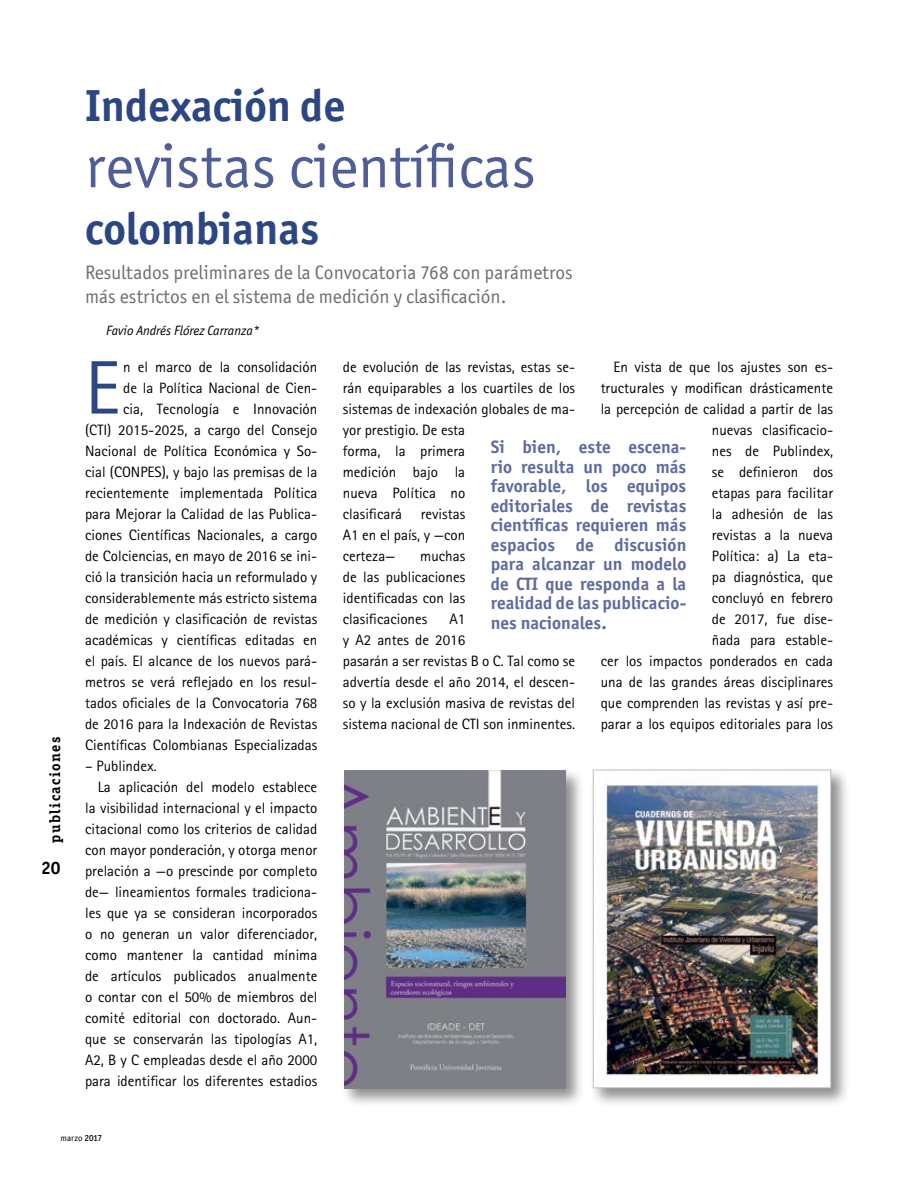
<style>
.page{position:relative;width:918px;height:1188px;background:#fff}
.page>*{position:absolute;margin:0;border:0;box-sizing:border-box;transform-origin:0 0}
.t1{font:75.9px "AT Rotis Sans Serif";color:#2c4684}
.t2{font:61.5px "Officina Sans ITC";color:#4f5e96}
.t3{font:700 45px "Officina Sans ITC";color:#2c4684}
.t4{font:19.5px/23.4px "Officina Sans ITC";color:#6d6e71}
.t5{font:700 18px/19.5px "Officina Sans ITC";letter-spacing:.005em;color:#5f6ba0;text-align:justify}
.t6{font:700 18px "Officina Sans ITC";color:#000}
.t7{font:15px/21px "AT Rotis Sans Serif";color:#000;text-align:right}
.t8{font:700 15px "Officina Ser ITC";letter-spacing:.1em;color:#000}
.t9{font:italic 13.5px "Officina Sans ITC";color:#000}
.t10{font:9px "Officina Sans ITC";color:#000}
.s1{font-weight:500}
</style>
<div class="page">
<div style="left:341px;top:768px;width:244px;height:339px;background:#000;opacity:.45"></div>
<img style="left:344px;top:771px;width:222px;height:317px">
<div style="left:590px;top:767px;width:260px;height:340px;background:#000;opacity:.45"></div>
<img style="left:595px;top:772px;width:234px;height:314px">
<div style="left:593px;top:770px;width:238px;height:318px;border:1px solid #bcbec0"></div>
<h3 class="t3" style="left:85px;top:78px;width:262px">Indexación de</h3>
<h2 class="t2" style="left:85px;top:131px;width:452px">revistas científicas</h2>
<h3 class="t3" style="left:85px;top:201px;width:236px">colombianas</h3>
<h3 class="t4" style="left:85px;top:261px;width:489px">Resultados preliminares de la Convocatoria 768 con parámetros más estrictos en el sistema de medición y clasificación.</h3>
<p class="t8" style="left:46px;top:843px;width:108px;rotate:-90deg">publicaciones</p>
<p class="t6" style="left:41px;top:857px;width:21px">20</p>
<p class="t9" style="left:106px;top:323px;width:155px">Favio Andrés Flórez Carranza*</p>
<p class="t7" style="left:85px;top:356px;width:234px">n el marco de la consolidación<br>de la Política Nacional de Cien-<br>cia, Tecnología e Innovación<br>(CTI) 2015-2025, a cargo del Consejo Nacional de Política Económica y So&shy;cial (CONPES), y bajo las premisas de la recientemente implementada Política para Mejorar la Calidad de las Publica&shy;ciones Científicas Nacionales, a cargo de Colciencias, en mayo de 2016 se ini&shy;ció la transición hacia un reformulado y considerablemente más estricto sistema de medición y clasificación de revistas académicas y científicas editadas en el país. El alcance de los nuevos pará&shy;metros se verá reflejado en los resul&shy;tados oficiales de la Convocatoria 768 de 2016 para la Indexación de Revistas Científicas Colombianas Especializadas</p>
<p class="t7" style="left:85px;top:755px;width:73px">– Publindex.</p>
<p class="t7" style="left:98px;top:776px;width:221px">La aplicación del modelo establece</p>
<p class="t7" style="left:85px;top:797px;width:234px">la visibilidad internacional y el impacto</p>
<p class="t7" style="left:85px;top:818px;width:234px">citacional como los criterios de calidad</p>
<p class="t7" style="left:85px;top:839px;width:234px">con mayor ponderación, y otorga menor</p>
<p class="t7" style="left:85px;top:860px;width:234px">prelación a —o prescinde por completo</p>
<p class="t7" style="left:85px;top:881px;width:234px">de— lineamientos formales tradiciona-</p>
<p class="t7" style="left:85px;top:902px;width:234px">les que ya se consideran incorporados</p>
<p class="t7" style="left:85px;top:923px;width:234px">o no generan un valor diferenciador,</p>
<p class="t7" style="left:85px;top:944px;width:234px">como mantener la cantidad mínima</p>
<p class="t7" style="left:85px;top:965px;width:234px">de artículos publicados anualmente</p>
<p class="t7" style="left:85px;top:986px;width:234px">o contar con el 50% de miembros del</p>
<p class="t7" style="left:85px;top:1007px;width:234px">comité editorial con doctorado. Aun-</p>
<p class="t7" style="left:85px;top:1028px;width:234px">que se conservarán las tipologías A1,</p>
<p class="t7" style="left:85px;top:1049px;width:234px">A2, B y C empleadas desde el año 2000</p>
<p class="t7" style="left:85px;top:1070px;width:234px">para identificar los diferentes estadios</p>
<h1 class="t1" style="left:85px;top:343px;width:37px">E</h1>
<p class="t10" style="left:61px;top:1133px;width:43px">marzo <span class="s1">2017</span></p>
<p class="t7" style="left:343px;top:356px;width:234px;text-align:left">de evolución de las revistas, estas se&shy;rán equiparables a los cuartiles de los sistemas de indexación globales de ma&shy;yor prestigio. De esta<br>forma, la primera<br>medición bajo la<br>nueva Política no<br>clasificará</p>
<p class="t7" style="left:601px;top:356px;width:234px">En vista de que los ajustes son es&shy;tructurales y modifican drásticamente la percepción de calidad a partir de las nuevas clasificacio-<br>nes de Publindex,<br>se definieron dos<br>etapas para facilitar<br>la adhesión de las<br>revistas a la nueva<br>Política: a) La eta-<br>pa diagnóstica, que<br>concluyó en febrero<br>de 2017, fue dise-<br>ñada para estable-<br>cer los impactos ponderados en cada una de las grandes áreas disciplinares que comprenden las revistas y así pre&shy;parar a los equipos editoriales para los</p>
<p class="t5" style="left:491px;top:437px;width:197px">Si bien, este escena&shy;rio resulta un poco más favorable, los equipos editoriales de revistas científicas requieren más espacios de discusión para alcanzar un modelo de CTI que responda a la realidad de las publicacio&shy;nes nacionales.</p>
<p class="t7" style="left:343px;top:503px;width:124px;text-align:justify;text-indent:78px">revistas A1 en el país, y —con certeza—</p>
<p class="t7" style="left:343px;top:545px;width:124px;text-align:justify;text-indent:77px">muchas de las publicaciones identificadas con las clasificaciones</p>
<p class="t7" style="left:343px;top:608px;width:234px;text-align:left;text-indent:107px">A1<br>y A2 antes de 2016<br>pasarán a ser revistas B o C. Tal como se advertía desde el año 2014, el descen&shy;so y la exclusión masiva de revistas del sistema nacional de CTI son inminentes.</p>
</div>
